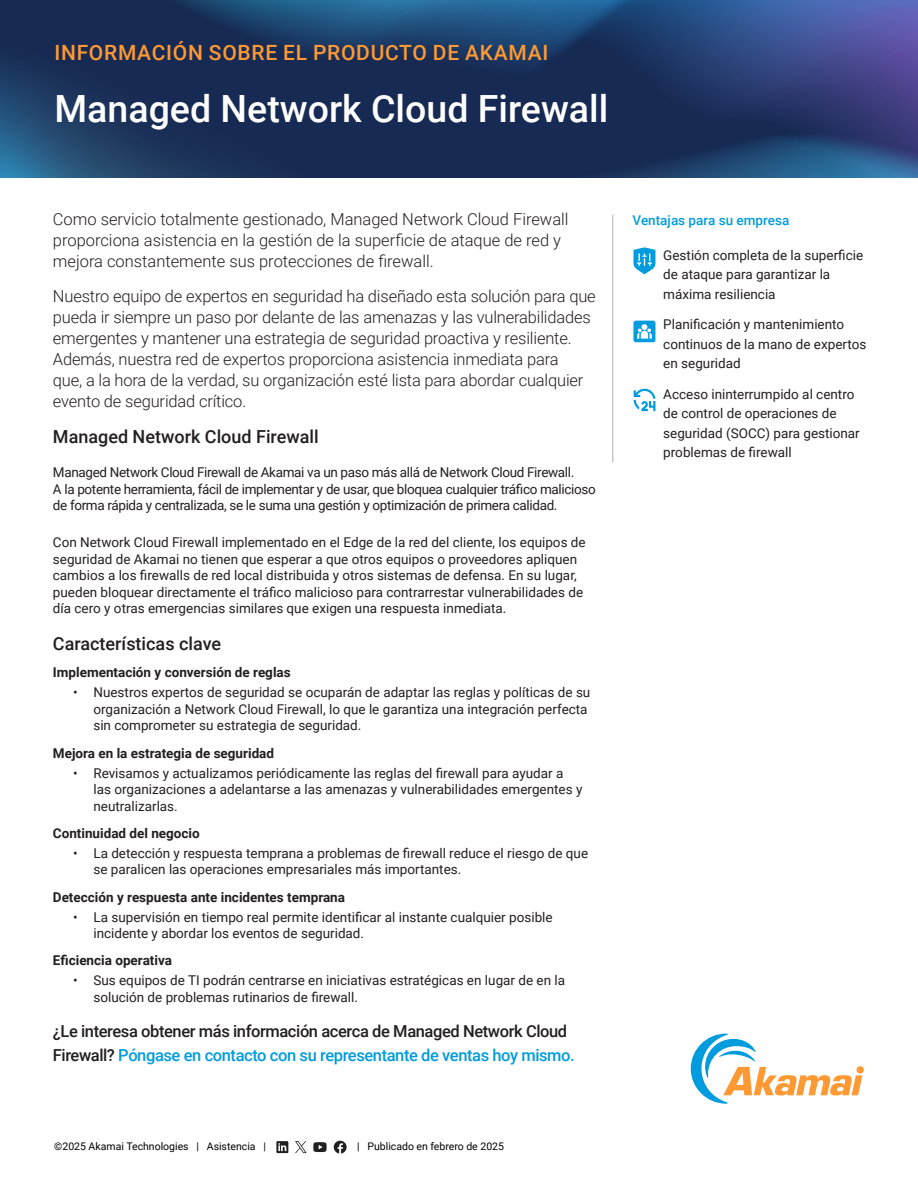
<style>
.page{position:relative;width:918px;height:1188px;background:#fff}
.page>*{position:absolute;margin:0;border:0;box-sizing:border-box;transform-origin:0 0}
.H1_Title{font:500 37.5px "Roboto";color:#fff}
.Preheader{font:500 21px "Roboto";letter-spacing:.035em;color:#f93}
.H2_Title{font:500 18px "Roboto";color:#231f20}
.Opening_Paragraph{font:300 16.5px/21px "Roboto";letter-spacing:-.01em;color:#231f20}
.CTA_on_Navy_Blue{font:500 16.5px/24px "Roboto";letter-spacing:-.025em;color:#231f20}
.Body{font:13.5px/16.5px "Roboto";color:#231f20}
.Sidebar_-_Benefits_Body{font:13.5px/19.5px "Roboto";color:#231f20}
.Opening_Paragraph-2{font:13.5px/16.5px "Roboto";letter-spacing:-.025em;color:#231f20}
.Body-2{font:700 13.5px "Roboto";color:#231f20}
.Sidebar_-_Benefits_Title_Blue{font:500 13.5px "Roboto";color:#009cde}
.t1{font:10.5px "Roboto";color:#000}
.s1{color:#009cde}
</style>
<div class="page">
<svg style="left:276px;top:1141px;width:12px;height:12px"></svg>
<svg style="left:295px;top:1141px;width:12px;height:12px"></svg>
<svg style="left:313px;top:1142px;width:14px;height:10px"></svg>
<svg style="left:334px;top:1141px;width:13px;height:13px"></svg>
<svg style="left:0;top:0;width:918px;height:38px;background:#264b7e"></svg>
<svg style="left:0;top:38px;width:918px;height:139px;background:#1e3461"></svg>
<svg style="left:691px;top:1034px;width:171px;height:70px"></svg>
<hr style="left:612px;top:215px;width:2px;height:247px;background:#c7c8ca">
<svg style="left:633px;top:247px;width:22px;height:27px"></svg>
<svg style="left:633px;top:321px;width:22px;height:21px"></svg>
<svg style="left:634px;top:389px;width:21px;height:22px"></svg>
<p class="Preheader" style="left:54px;top:38px;width:496px">INFORMACIÓN SOBRE EL PRODUCTO DE AKAMAI</p>
<p class="H1_Title" style="left:54px;top:83px;width:555px">Managed Network Cloud Firewall</p>
<p class="Opening_Paragraph" style="left:53px;top:208px;width:517px">Como servicio totalmente gestionado, Managed Network Cloud Firewall proporciona asistencia en la gestión de la superficie de ataque de red y mejora constantemente sus protecciones de firewall.</p>
<p class="Opening_Paragraph" style="left:53px;top:285px;width:544px">Nuestro equipo de expertos en seguridad ha diseñado esta solución para que pueda ir siempre un paso por delante de las amenazas y las vulnerabilidades emergentes y mantener una estrategia de seguridad proactiva y resiliente.<br>Además, nuestra red de expertos proporciona asistencia inmediata para<br>que, a la hora de la verdad, su organización esté lista para abordar cualquier evento de seguridad crítico.</p>
<p class="H2_Title" style="left:53px;top:424px;width:267px">Managed Network Cloud Firewall</p>
<p class="Opening_Paragraph-2" style="left:53px;top:464px;width:544px">Managed Network Cloud Firewall de Akamai va un paso más allá de Network Cloud Firewall.<br>A la potente herramienta, fácil de implementar y de usar, que bloquea cualquier tráfico malicioso de forma rápida y centralizada, se le suma una gestión y optimización de primera calidad.</p>
<p class="Body" style="left:53px;top:534px;width:534px">Con Network Cloud Firewall implementado en el Edge de la red del cliente, los equipos de seguridad de Akamai no tienen que esperar a que otros equipos o proveedores apliquen cambios a los firewalls de red local distribuida y otros sistemas de defensa. En su lugar, pueden bloquear directamente el tráfico malicioso para contrarrestar vulnerabilidades de día cero y otras emergencias similares que exigen una respuesta inmediata.</p>
<p class="H2_Title" style="left:53px;top:631px;width:170px">Características clave</p>
<p class="Body-2" style="left:53px;top:663px;width:239px">Implementación y conversión de reglas</p>
<p class="Body" style="left:93px;top:684px;width:499px;text-indent:-20px">• Nuestros expertos de seguridad se ocuparán de adaptar las reglas y políticas de su organización a Network Cloud Firewall, lo que le garantiza una integración perfecta sin comprometer su estrategia de seguridad.</p>
<p class="Body-2" style="left:53px;top:743px;width:223px">Mejora en la estrategia de seguridad</p>
<p class="Body" style="left:93px;top:764px;width:491px;text-indent:-20px">• Revisamos y actualizamos periódicamente las reglas del firewall para ayudar a las organizaciones a adelantarse a las amenazas y vulnerabilidades emergentes y neutralizarlas.</p>
<p class="Body-2" style="left:53px;top:824px;width:148px">Continuidad del negocio</p>
<p class="Body" style="left:93px;top:844px;width:496px;text-indent:-20px">• La detección y respuesta temprana a problemas de firewall reduce el riesgo de que se paralicen las operaciones empresariales más importantes.</p>
<p class="Body-2" style="left:53px;top:887px;width:294px">Detección y respuesta ante incidentes temprana</p>
<p class="Body" style="left:93px;top:908px;width:461px;text-indent:-20px">• La supervisión en tiempo real permite identificar al instante cualquier posible incidente y abordar los eventos de seguridad.</p>
<p class="Body-2" style="left:53px;top:951px;width:121px">Eficiencia operativa</p>
<p class="Body" style="left:93px;top:972px;width:473px;text-indent:-20px">• Sus equipos de TI podrán centrarse en iniciativas estratégicas en lugar de en la solución de problemas rutinarios de firewall.</p>
<p class="CTA_on_Navy_Blue" style="left:53px;top:1018px;width:523px">¿Le interesa obtener más información acerca de Managed Network Cloud<br>Firewall? <span class="s1">Póngase en contacto con su representante de ventas hoy mismo.</span></p>
<p class="t1" style="left:54px;top:1139px;width:213px">©2025 Akamai Technologies | Asistencia |</p>
<p class="t1" style="left:357px;top:1139px;width:148px">| Publicado en febrero de 2025</p>
<p class="Sidebar_-_Benefits_Title_Blue" style="left:633px;top:210px;width:158px">Ventajas para su empresa</p>
<p class="Sidebar_-_Benefits_Body" style="left:663px;top:245px;width:201px">Gestión completa de la superficie de ataque para garantizar la máxima resiliencia</p>
<p class="Sidebar_-_Benefits_Body" style="left:663px;top:314px;width:205px">Planificación y mantenimiento continuos de la mano de expertos en seguridad</p>
<p class="Sidebar_-_Benefits_Body" style="left:663px;top:384px;width:198px">Acceso ininterrumpido al centro de control de operaciones de seguridad (SOCC) para gestionar problemas de firewall</p>
</div>
